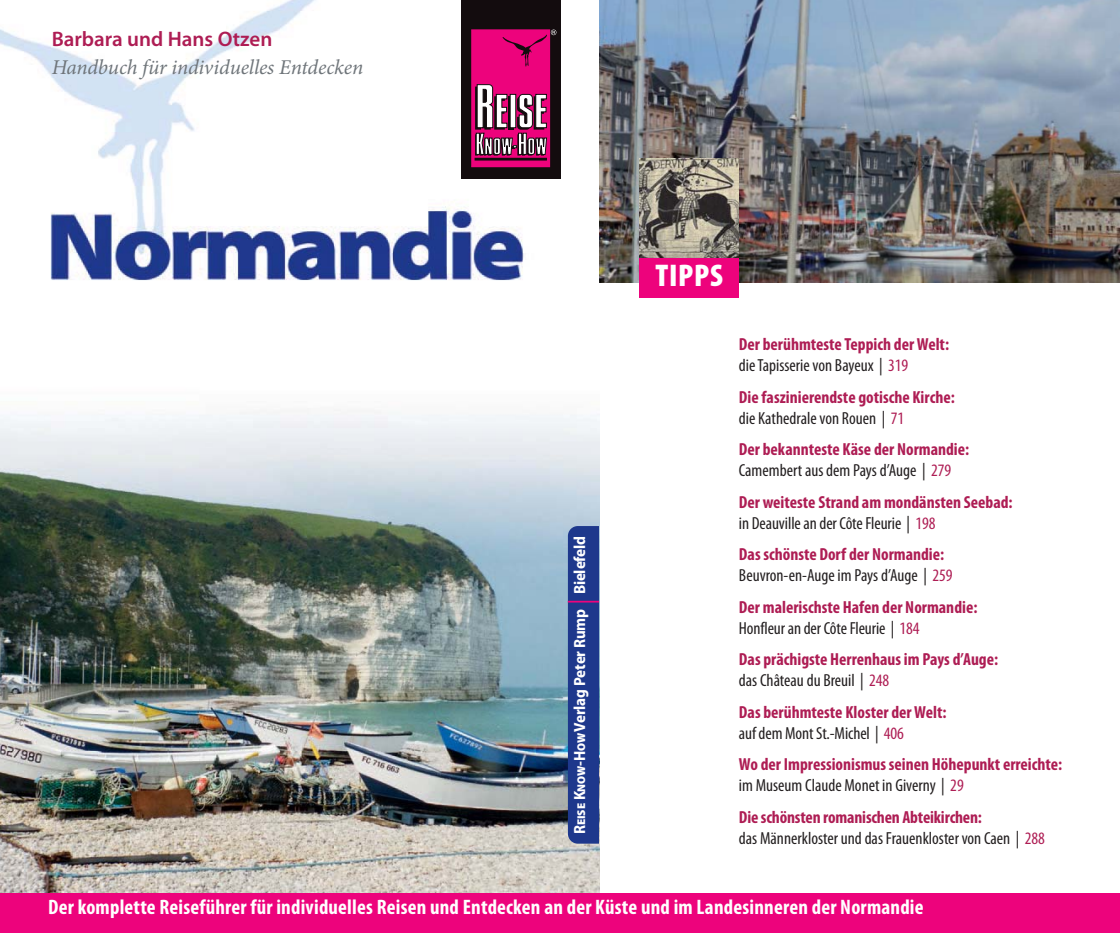
<style>
.page{position:relative;width:1120px;height:933px;background:#fff}
.page>*{position:absolute;margin:0;border:0;box-sizing:border-box;transform-origin:0 0}
.t1{font:900 condensed 31.5px "Myriad Pro";letter-spacing:.025em;color:#fff}
.t2{font:700 condensed 21px "Myriad Pro";letter-spacing:.01em;color:#fff}
.t3{font:italic 21px "Minion Pro";letter-spacing:-.01em;color:#6f757a}
.t4{font:600 21px "Myriad Pro";color:#ae1d54}
.t5{font:700 condensed 17.5px/21px "Myriad Pro";color:#ae1d54}
.t6{font:condensed 17.5px/21px "Myriad Pro";color:#231f20}
.t7{font:700 semi-condensed 16.1px "Myriad Pro";letter-spacing:-.01em;color:#fff}
.s1{font-weight:900;font-size:11.38px}
.s2{font-weight:400;color:#231f20}
.s3{font-weight:400}
.s4{font-weight:700;color:#ae1d54}
.s5{color:#ae1d54}
</style>
<div class="page">
<img style="left:0;top:0;width:599px;height:893px">
<img style="left:599px;top:0;width:521px;height:283px">
<img style="left:640px;top:159px;width:99px;height:99px">
<div style="left:0;top:893px;width:1120px;height:40px;background:#ed037c"></div>
<div style="left:640px;top:258px;width:99px;height:40px;background:#ed037c"></div>
<div style="left:461px;top:0;width:99px;height:179px;background:#130c0e"></div>
<div style="left:472px;top:30px;width:77px;height:137px;background:#ed037c"></div>
<div style="left:471px;top:29px;width:79px;height:138px;border:1px solid #ed037c"></div>
<div style="left:475px;top:158px;width:72px;height:2px;border:1px solid #130c0e"></div>
<svg style="left:502px;top:30px;width:54px;height:37px"></svg>
<svg style="left:475px;top:84px;width:72px;height:72px"></svg>
<div style="left:568px;top:526px;width:31px;height:317px;background:#1e388c"></div>
<hr style="left:568px;top:601px;width:31px;height:1px;background:#ed037c">
<p class="t4" style="left:52px;top:26px;width:222px">Barbara und Hans Otzen</p>
<p class="t3" style="left:52px;top:54px;width:313px">Handbuch für individuelles Entdecken</p>
<p class="t7" style="left:574px;top:833px;width:299px;rotate:-90deg">R<span class="s1">EISE</span> K<span class="s1">NOW</span>-H<span class="s1">OW</span>Verlag Peter Rump Bielefeld</p>
<h1 class="t1" style="left:655px;top:263px;width:69px">TIPPS</h1>
<p class="t5" style="left:739px;top:335px;width:212px">Der berühmteste Teppich der Welt: <span class="s2">die Tapisserie von Bayeux |</span> <span class="s3">319</span></p>
<p class="t5" style="left:739px;top:388px;width:217px">Die faszinierendste gotische Kirche: <span class="s2">die Kathedrale von Rouen |</span> <span class="s3">71</span></p>
<p class="t5" style="left:739px;top:440px;width:232px">Der bekannteste Käse der Normandie:<br><span class="s2">Camembert aus dem Pays d’Auge |</span> <span class="s3">279</span></p>
<p class="t5" style="left:739px;top:493px;width:275px">Der weiteste Strand am mondänsten Seebad: <span class="s2">in Deauville an der Côte Fleurie |</span> <span class="s3">198</span></p>
<p class="t5" style="left:739px;top:545px;width:215px">Das schönste Dorf der Normandie:<br><span class="s2">Beuvron-en-Auge im Pays d’Auge |</span> <span class="s3">259</span></p>
<p class="t5" style="left:739px;top:598px;width:240px">Der malerischste Hafen der Normandie:<br><span class="s2">Honfleur an der Côte Fleurie |</span> <span class="s3">184</span></p>
<p class="t5" style="left:739px;top:650px;width:261px">Das prächigste Herrenhaus im Pays d’Auge: <span class="s2">das Château du Breuil |</span> <span class="s3">248</span></p>
<p class="t5" style="left:739px;top:703px;width:209px">Das berühmteste Kloster der Welt: <span class="s2">auf dem Mont St.-Michel |</span> <span class="s3">406</span></p>
<p class="t5" style="left:739px;top:755px;width:325px">Wo der Impressionismus seinen Höhepunkt erreichte: <span class="s2">im Museum Claude Monet in Giverny |</span> <span class="s3">29</span></p>
<p class="t6" style="left:739px;top:808px;width:308px"><span class="s4">Die schönsten romanischen Abteikirchen:<br></span>das Männerkloster und das Frauenkloster von Caen | <span class="s5">288</span></p>
<p class="t2" style="left:48px;top:899px;width:877px">Der komplette Reiseführer für individuelles Reisen und Entdecken an der Küste und im Landesinneren der Normandie</p>
</div>
